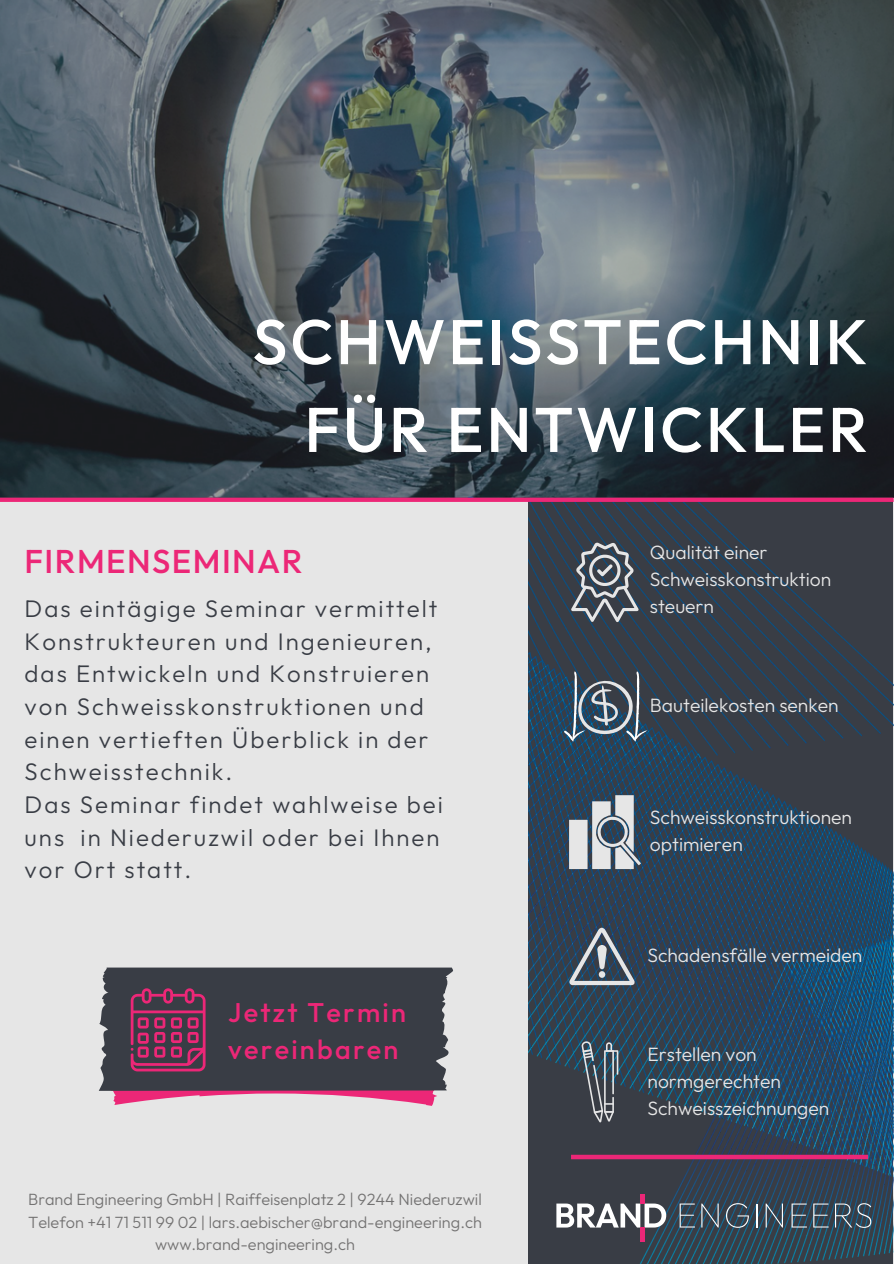
<style>
.page{position:relative;width:894px;height:1264px;background:#fff}
.page>*{position:absolute;margin:0;border:0;box-sizing:border-box;transform-origin:0 0}
.t1{font:500 63px/87.8px "Outfit";letter-spacing:.045em;color:#fff;text-align:right}
.t2{font:500 33px "Outfit";letter-spacing:.045em;color:#ec2777}
.t3{font:500 27px/37.2px "Outfit";letter-spacing:.085em;color:#ec2777}
.t4{font:300 24px/32.7px "Outfit";letter-spacing:.085em;color:#393d45}
.t5{font:300 19.35px/27px "Outfit";color:#e6e6e6}
.t6{font:300 16.35px "Outfit";color:#747373}
</style>
<div class="page">
<div style="left:0;top:0;width:893px;height:1263px;background:#e6e6e6"></div>
<img style="left:528px;top:502px;width:365px;height:761px">
<svg style="left:571px;top:542px;width:67px;height:80px"></svg>
<svg style="left:564px;top:671px;width:83px;height:71px;background:#536474"></svg>
<svg style="left:569px;top:795px;width:71px;height:74px"></svg>
<svg style="left:569px;top:927px;width:65px;height:58px"></svg>
<svg style="left:581px;top:1041px;width:37px;height:81px;background:#58636c"></svg>
<div style="left:0;top:497px;width:893px;height:5px;background:#ec2777"></div>
<div style="left:571px;top:1154px;width:296px;height:5px;background:#ec2777"></div>
<svg style="left:99px;top:967px;width:354px;height:138px;background:#584b58"></svg>
<svg style="left:0;top:0;width:893px;height:497px;background:#445159"></svg>
<svg style="left:679px;top:1203px;width:15px;height:24px"></svg>
<svg style="left:701px;top:1203px;width:17px;height:24px"></svg>
<svg style="left:725px;top:1203px;width:23px;height:24px"></svg>
<svg style="left:755px;top:1203px;width:1px;height:24px"></svg>
<svg style="left:765px;top:1203px;width:17px;height:24px"></svg>
<svg style="left:791px;top:1203px;width:15px;height:24px"></svg>
<svg style="left:813px;top:1203px;width:15px;height:24px"></svg>
<svg style="left:834px;top:1203px;width:37px;height:24px"></svg>
<svg style="left:556px;top:1203px;width:110px;height:24px;background:#9ea0a4"></svg>
<hr style="left:640px;top:1193px;width:4px;height:10px;background:#ec2777">
<hr style="left:640px;top:1227px;width:4px;height:14px;background:#ec2777">
<p class="t1" style="left:252px;top:297px;width:616px">SCHWEISSTECHNIK<br>FÜR ENTWICKLER</p>
<p class="t2" style="left:25px;top:539px;width:279px">FIRMENSEMINAR</p>
<h5 class="t4" style="left:25px;top:592px;width:420px">Das eintägige Seminar vermittelt<br>Konstrukteuren und Ingenieuren, das Entwickeln und Konstruieren von Schweisskonstruktionen und einen vertieften Überblick in der<br>Schweisstechnik.<br>Das Seminar findet wahlweise bei uns in Niederuzwil oder bei Ihnen vor Ort statt.</h5>
<p class="t3" style="left:228px;top:993px;width:179px">Jetzt Termin vereinbaren</p>
<h5 class="t6" style="left:28px;top:1188px;width:455px">Brand Engineering GmbH | Raiffeisenplatz 2 | 9244 Niederuzwil</h5>
<p class="t6" style="left:28px;top:1211px;width:455px">Telefon +41 71 511 99 02 | lars.aebischer@brand-engineering.ch</p>
<h5 class="t6" style="left:155px;top:1233px;width:201px">www.brand-engineering.ch</h5>
<p class="t5" style="left:649px;top:538px;width:183px">Qualität einer<br>Schweisskonstruktion steuern</p>
<h5 class="t5" style="left:649px;top:691px;width:190px">Bauteilekosten senken</h5>
<p class="t5" style="left:649px;top:803px;width:204px">Schweisskonstruktionen optimieren</p>
<p class="t5" style="left:647px;top:941px;width:216px">Schadensfälle vermeiden</p>
<p class="t5" style="left:647px;top:1039px;width:183px">Erstellen von normgerechten<br>Schweisszeichnungen</p>
</div>
